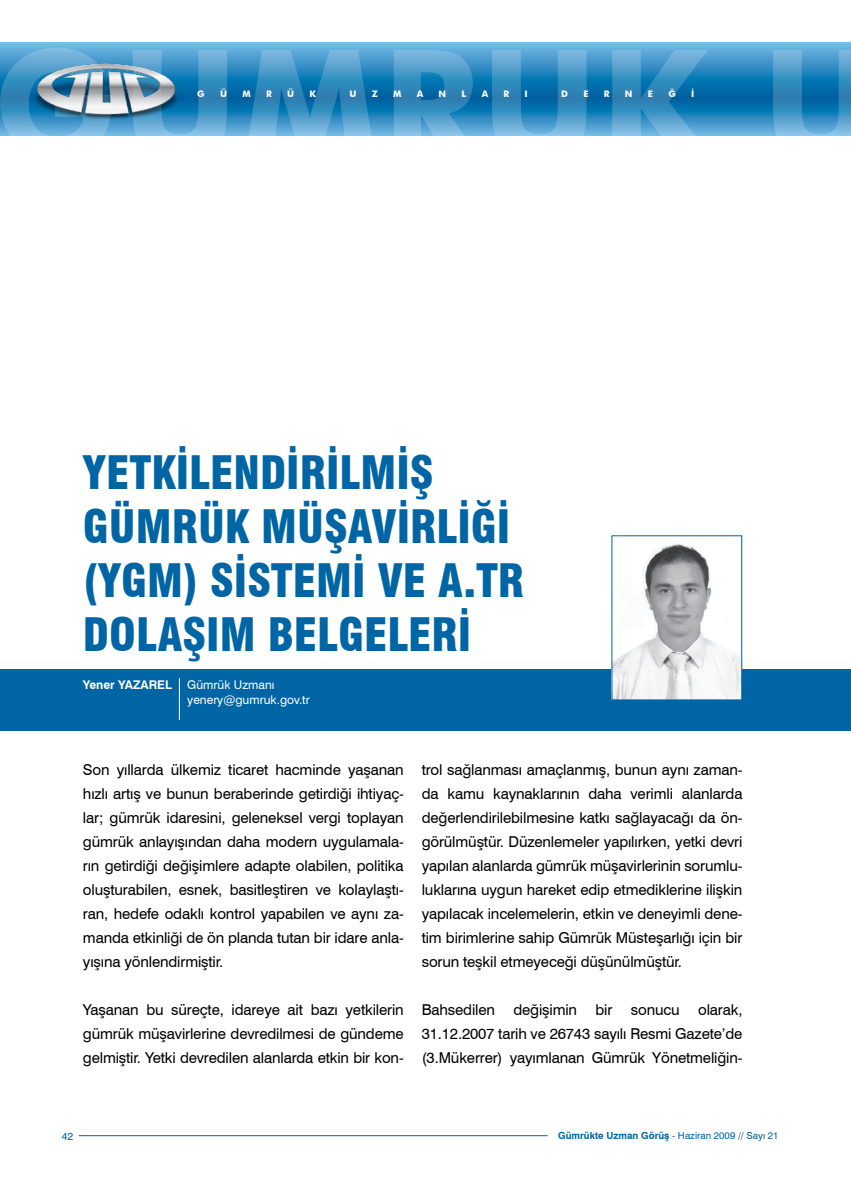
<style>
.page{position:relative;width:851px;height:1191px;background:#fff}
.page>*{position:absolute;margin:0;border:0;box-sizing:border-box;transform-origin:0 0}
.t1{font:900 condensed 45px/54px "Swiss 721 BT";color:#0065a4}
.t2{font:15px/24px "Swiss 721 BT";letter-spacing:-.01em;color:#000;text-align:justify}
.t3{font:12px/14.4px "Swiss 721 BT";color:#fff}
.t4{font:700 12px "Swiss 721 BT";color:#fff}
.t5{font:10.5px "Swiss 721 BT";color:#0065a4}
.t6{font:9.75px "Swiss 721 BT";color:#0065a4}
.t7{font:700 9px "Futura BT";color:#fff}
.s1{font-weight:700}
</style>
<div class="page">
<hr style="left:79px;top:1135px;width:468px;height:1px;background:#0065a4">
<hr style="left:850px;top:43px;width:1px;height:55px;background:#6cb6e3">
<svg style="left:850px;top:50px;width:1px;height:86px"></svg>
<svg style="left:0;top:42px;width:850px;height:94px;background:#4797c6"></svg>
<div style="left:0;top:669px;width:850px;height:62px;background:#0065a4"></div>
<hr style="left:179px;top:678px;width:1px;height:42px;background:#fff">
<img style="left:613px;top:544px;width:127px;height:154px">
<p class="t7" style="left:197px;top:88px;width:9px">G</p>
<p class="t7" style="left:220px;top:88px;width:9px">Ü</p>
<p class="t7" style="left:242px;top:88px;width:10px">M</p>
<p class="t7" style="left:266px;top:88px;width:7px">R</p>
<p class="t7" style="left:287px;top:88px;width:9px">Ü</p>
<p class="t7" style="left:309px;top:88px;width:8px">K</p>
<p class="t7" style="left:349px;top:88px;width:9px">U</p>
<p class="t7" style="left:371px;top:88px;width:8px">Z</p>
<p class="t7" style="left:393px;top:88px;width:10px">M</p>
<p class="t7" style="left:417px;top:88px;width:8px">A</p>
<p class="t7" style="left:438px;top:88px;width:9px">N</p>
<p class="t7" style="left:461px;top:88px;width:6px">L</p>
<p class="t7" style="left:481px;top:88px;width:8px">A</p>
<p class="t7" style="left:503px;top:88px;width:7px">R</p>
<p class="t7" style="left:524px;top:88px;width:5px">I</p>
<p class="t7" style="left:561px;top:88px;width:8px">D</p>
<p class="t7" style="left:583px;top:88px;width:7px">E</p>
<p class="t7" style="left:603px;top:88px;width:7px">R</p>
<p class="t7" style="left:625px;top:88px;width:9px">N</p>
<p class="t7" style="left:648px;top:88px;width:7px">E</p>
<p class="t7" style="left:668px;top:88px;width:9px">Ğ</p>
<p class="t7" style="left:691px;top:88px;width:5px">İ</p>
<h1 class="t1" style="left:83px;top:446px;width:443px">YETKİLENDİRİLMİŞ<br>GÜMRÜK MÜŞAVİRLİĞİ (YGM) SİSTEMİ VE A.TR<br>DOLAŞIM BELGELERİ</h1>
<p class="t4" style="left:83px;top:677px;width:91px">Yener YAZAREL</p>
<p class="t3" style="left:187px;top:677px;width:124px">Gümrük Uzmanı yenery@gumruk.gov.tr</p>
<p class="t2" style="left:83px;top:757px;width:322px">Son yıllarda ülkemiz ticaret hacminde yaşanan hızlı artış ve bunun beraberinde getirdiği ihtiyaç&shy;lar; gümrük idaresini, geleneksel vergi toplayan gümrük anlayışından daha modern uygulamala&shy;rın getirdiği değişimlere adapte olabilen, politika oluşturabilen, esnek, basitleştiren ve kolaylaştı&shy;ran, hedefe odaklı kontrol yapabilen ve aynı za&shy;manda etkinliği de ön planda tutan bir idare anla&shy;yışına yönlendirmiştir.</p>
<p class="t2" style="left:83px;top:997px;width:322px">Yaşanan bu süreçte, idareye ait bazı yetkilerin gümrük müşavirlerine devredilmesi de gündeme gelmiştir. Yetki devredilen alanlarda etkin bir kon-</p>
<p class="t2" style="left:421px;top:757px;width:322px">trol sağlanması amaçlanmış, bunun aynı zaman&shy;da kamu kaynaklarının daha verimli alanlarda değerlendirilebilmesine katkı sağlayacağı da ön&shy;görülmüştür. Düzenlemeler yapılırken, yetki devri yapılan alanlarda gümrük müşavirlerinin sorumlu&shy;luklarına uygun hareket edip etmediklerine ilişkin yapılacak incelemelerin, etkin ve deneyimli dene&shy;tim birimlerine sahip Gümrük Müsteşarlığı için bir sorun teşkil etmeyeceği düşünülmüştür.</p>
<p class="t2" style="left:421px;top:997px;width:322px">Bahsedilen değişimin bir sonucu olarak, 31.12.2007 tarih ve 26743 sayılı Resmi Gazete’de (3.Mükerrer) yayımlanan Gümrük Yönetmeliğin-</p>
<p class="t5" style="left:62px;top:1129px;width:13px">42</p>
<p class="t6" style="left:558px;top:1130px;width:222px"><span class="s1">Gümrükte Uzman Görüş</span> - Haziran 2009 // Sayı 21</p>
</div>
